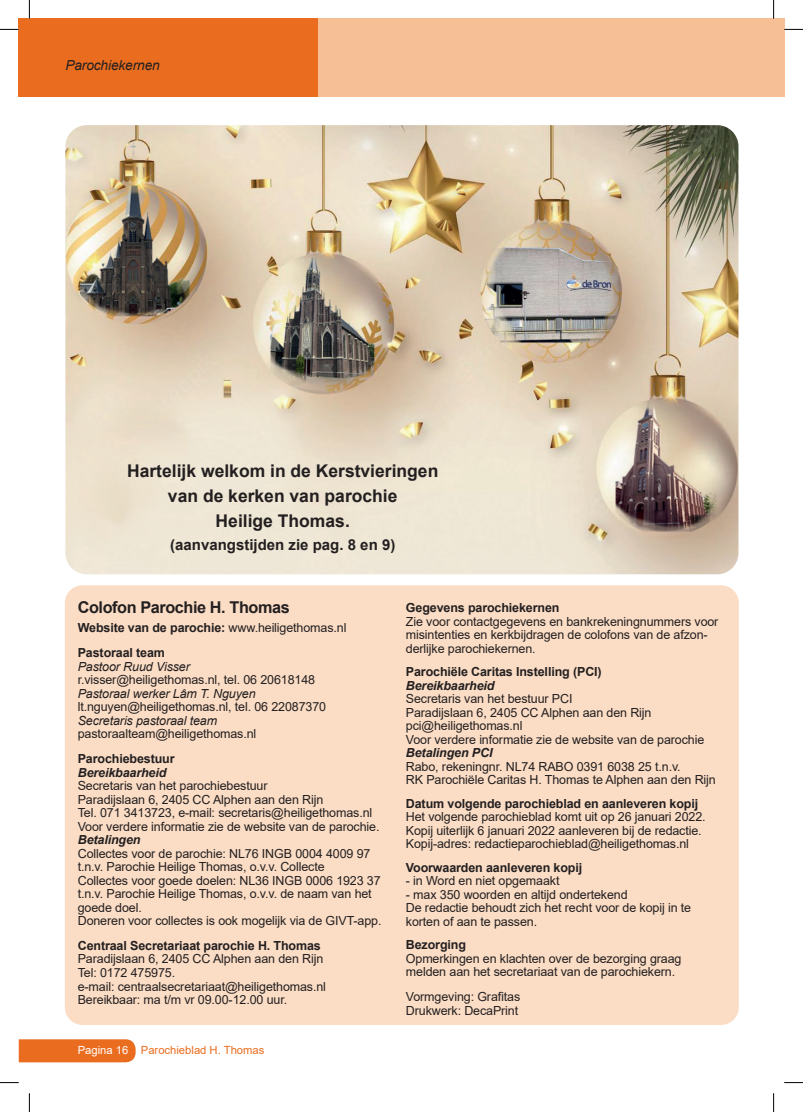
<style>
.page{position:relative;width:803px;height:1112px;background:#fff}
.page>*{position:absolute;margin:0;border:0;box-sizing:border-box;transform-origin:0 0}
.t1{font:700 17.5px/25px "Arial";color:#231f20;text-align:center}
.t2{font:700 16.25px "Arial";letter-spacing:-.025em;color:#231f20}
.t3{font:700 15px "Arial";color:#231f20}
.t4{font:italic 13.75px "Arial";letter-spacing:-.01em;color:#231f20}
.t5{font:12.5px/13.5px "Arial";letter-spacing:-.01em;color:#231f20}
.t6{font:700 12.5px/24.8px "Arial";letter-spacing:-.01em;color:#231f20}
.t7{font:italic 12.5px "Arial";letter-spacing:-.01em;color:#231f20}
.t8{font:italic 700 12.5px "Arial";letter-spacing:-.01em;color:#231f20}
.t9{font:11.25px "Arial";color:#ea6d1f}
.s1{font-weight:400}
.s2{color:#fff}
</style>
<div class="page">
<div style="left:19px;top:1039px;width:117px;height:23px;background:#ea6d1f"></div>
<div style="left:313px;top:19px;width:471px;height:78px;background:#f7bf96"></div>
<div style="left:19px;top:19px;width:299px;height:78px;background:#ea6d1f"></div>
<div style="left:65px;top:585px;width:674px;height:439px;background:#fbddc5;border-radius:18px"></div>
<img style="left:65px;top:125px;width:673px;height:449px">
<svg style="left:0;top:29px;width:19px;height:1px"></svg>
<svg style="left:784px;top:29px;width:19px;height:1px"></svg>
<svg style="left:0;top:1082px;width:19px;height:1px"></svg>
<svg style="left:784px;top:1082px;width:19px;height:1px"></svg>
<svg style="left:29px;top:0;width:1px;height:19px"></svg>
<svg style="left:29px;top:1093px;width:1px;height:18px"></svg>
<svg style="left:773px;top:0;width:1px;height:19px"></svg>
<svg style="left:773px;top:1093px;width:1px;height:18px"></svg>
<p class="t4" style="left:65px;top:56px;width:96px">Parochiekernen</p>
<h1 class="t1" style="left:127px;top:459px;width:313px">Hartelijk welkom in de Kerstvieringen van de kerken van parochie<br>Heilige Thomas.</h1>
<p class="t3" style="left:170px;top:534px;width:227px">(aanvangstijden zie pag. 8 en 9)</p>
<h2 class="t2" style="left:78px;top:595px;width:213px">Colofon Parochie H. Thomas</h2>
<p class="t6" style="left:78px;top:615px;width:270px">Website van de parochie: <span class="s1">www.heiligethomas.nl<br></span>Pastoraal team</p>
<p class="t7" style="left:78px;top:658px;width:114px">Pastoor Ruud Visser</p>
<p class="t5" style="left:78px;top:673px;width:239px">r.visser@heiligethomas.nl, tel. 06 20618148</p>
<p class="t7" style="left:78px;top:685px;width:179px">Pastoraal werker Lâm T. Nguyen</p>
<p class="t5" style="left:78px;top:700px;width:250px">lt.nguyen@heiligethomas.nl, tel. 06 22087370</p>
<p class="t7" style="left:78px;top:712px;width:141px">Secretaris pastoraal team</p>
<p class="t5" style="left:78px;top:727px;width:180px">pastoraalteam@heiligethomas.nl</p>
<p class="t6" style="left:78px;top:746px;width:98px">Parochiebestuur</p>
<p class="t8" style="left:78px;top:763px;width:90px">Bereikbaarheid</p>
<p class="t5" style="left:78px;top:778px;width:303px">Secretaris van het parochiebestuur<br>Paradijslaan 6, 2405 CC Alphen aan den Rijn<br>Tel. 071 3413723, e-mail: secretaris@heiligethomas.nl Voor verdere informatie zie de website van de parochie.</p>
<p class="t8" style="left:78px;top:831px;width:64px">Betalingen</p>
<p class="t5" style="left:78px;top:846px;width:305px">Collectes voor de parochie: NL76 INGB 0004 4009 97 t.n.v. Parochie Heilige Thomas, o.v.v. Collecte<br>Collectes voor goede doelen: NL36 INGB 0006 1923 37 t.n.v. Parochie Heilige Thomas, o.v.v. de naam van het goede doel.<br>Doneren voor collectes is ook mogelijk via de GIVT-app.</p>
<p class="t6" style="left:78px;top:933px;width:245px">Centraal Secretariaat parochie H. Thomas</p>
<p class="t5" style="left:78px;top:952px;width:250px">Paradijslaan 6, 2405 CC Alphen aan den Rijn Tel: 0172 475975.<br>e-mail: centraalsecretariaat@heiligethomas.nl Bereikbaar: ma t/m vr 09.00-12.00 uur.</p>
<p class="t9" style="left:78px;top:1042px;width:188px"><span class="s2">Pagina 16</span> Parochieblad H. Thomas</p>
<p class="t6" style="left:406px;top:595px;width:155px">Gegevens parochiekernen</p>
<p class="t5" style="left:406px;top:614px;width:314px">Zie voor contactgegevens en bankrekeningnummers voor misintenties en kerkbijdragen de colofons van de afzon&shy;derlijke parochiekernen.</p>
<p class="t6" style="left:406px;top:659px;width:197px">Parochiële Caritas Instelling (PCI)</p>
<p class="t8" style="left:406px;top:676px;width:90px">Bereikbaarheid</p>
<p class="t5" style="left:406px;top:691px;width:300px">Secretaris van het bestuur PCI<br>Paradijslaan 6, 2405 CC Alphen aan den Rijn pci@heiligethomas.nl<br>Voor verdere informatie zie de website van de parochie</p>
<p class="t8" style="left:406px;top:744px;width:88px">Betalingen PCI</p>
<p class="t5" style="left:406px;top:759px;width:311px">Rabo, rekeningnr. NL74 RABO 0391 6038 25 t.n.v.<br>RK Parochiële Caritas H. Thomas te Alphen aan den Rijn</p>
<p class="t6" style="left:406px;top:790px;width:294px">Datum volgende parochieblad en aanleveren kopij</p>
<p class="t5" style="left:406px;top:809px;width:301px">Het volgende parochieblad komt uit op 26 januari 2022.<br>Kopij uiterlijk 6 januari 2022 aanleveren bij de redactie.<br>Kopij-adres: redactieparochieblad@heiligethomas.nl</p>
<p class="t6" style="left:406px;top:854px;width:178px">Voorwaarden aanleveren kopij</p>
<p class="t5" style="left:406px;top:873px;width:155px">- in Word en niet opgemaakt</p>
<p class="t5" style="left:406px;top:887px;width:287px">- max 350 woorden en altijd ondertekend<br>De redactie behoudt zich het recht voor de kopij in te korten of aan te passen.</p>
<p class="t6" style="left:406px;top:932px;width:62px">Bezorging</p>
<p class="t5" style="left:406px;top:951px;width:277px">Opmerkingen en klachten over de bezorging graag melden aan het secretariaat van de parochiekern.</p>
<p class="t5" style="left:406px;top:989px;width:116px">Vormgeving: Grafitas<br>Drukwerk: DecaPrint</p>
</div>
